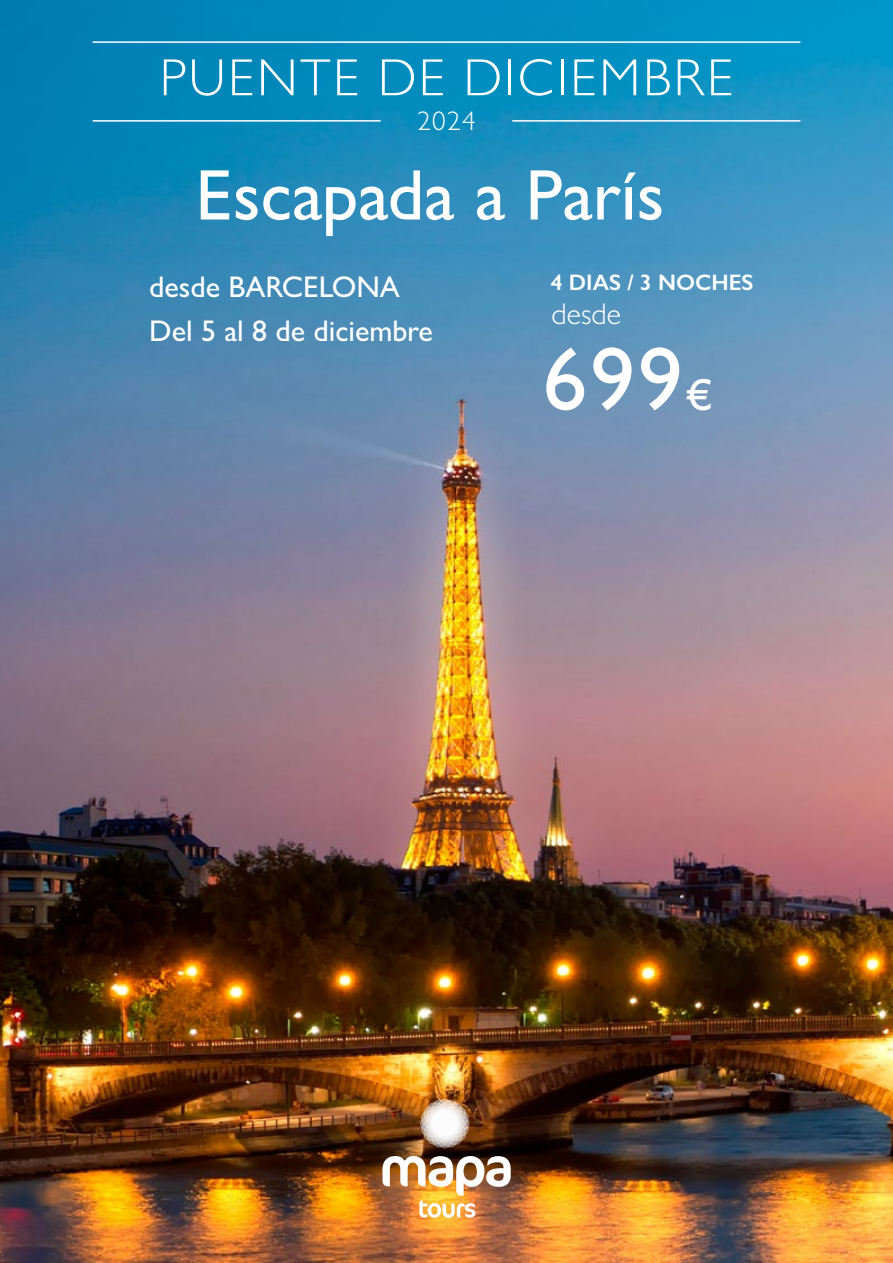
<style>
.page{position:relative;width:893px;height:1263px;background:#fff}
.page>*{position:absolute;margin:0;border:0;box-sizing:border-box;transform-origin:0 0}
.t1{font:500 90px "Gill Sans";color:#fff}
.t2{font:500 72px "Gill Sans";color:#fff}
.t3{font:300 52.5px "Gill Sans";letter-spacing:.05em;color:#fff}
.t4{font:500 30px/44.5px "Gill Sans";color:#fff}
.t5{font:300 30px "Gill Sans";color:#fff}
.t6{font:300 27px "Gill Sans";color:#fff}
.t7{font:600 22.5px "Gill Sans";color:#fff}
.s1{font-size:45px}
</style>
<div class="page">
<img style="left:0;top:0;width:893px;height:1263px">
<svg style="left:421px;top:1100px;width:48px;height:47px"></svg>
<img style="left:382px;top:1156px;width:129px;height:62px">
<hr style="left:93px;top:120px;width:288px;height:2px;background:#fff">
<hr style="left:512px;top:120px;width:288px;height:2px;background:#fff">
<hr style="left:93px;top:41px;width:707px;height:2px;background:#fff">
<h3 class="t3" style="left:160px;top:46px;width:575px">PUENTE DE DICIEMBRE</h3>
<p class="t6" style="left:417px;top:104px;width:60px">2024</p>
<h2 class="t2" style="left:195px;top:152px;width:471px">Escapada a París</h2>
<p class="t4" style="left:149px;top:264px;width:285px">desde BARCELONA<br>Del 5 al 8 de diciembre</p>
<h1 class="t1" style="left:542px;top:326px;width:172px">699<span class="s1">€</span></h1>
<p class="t7" style="left:551px;top:269px;width:204px">4 DIAS / 3 NOCHES</p>
<p class="t5" style="left:552px;top:296px;width:71px">desde</p>
</div>
